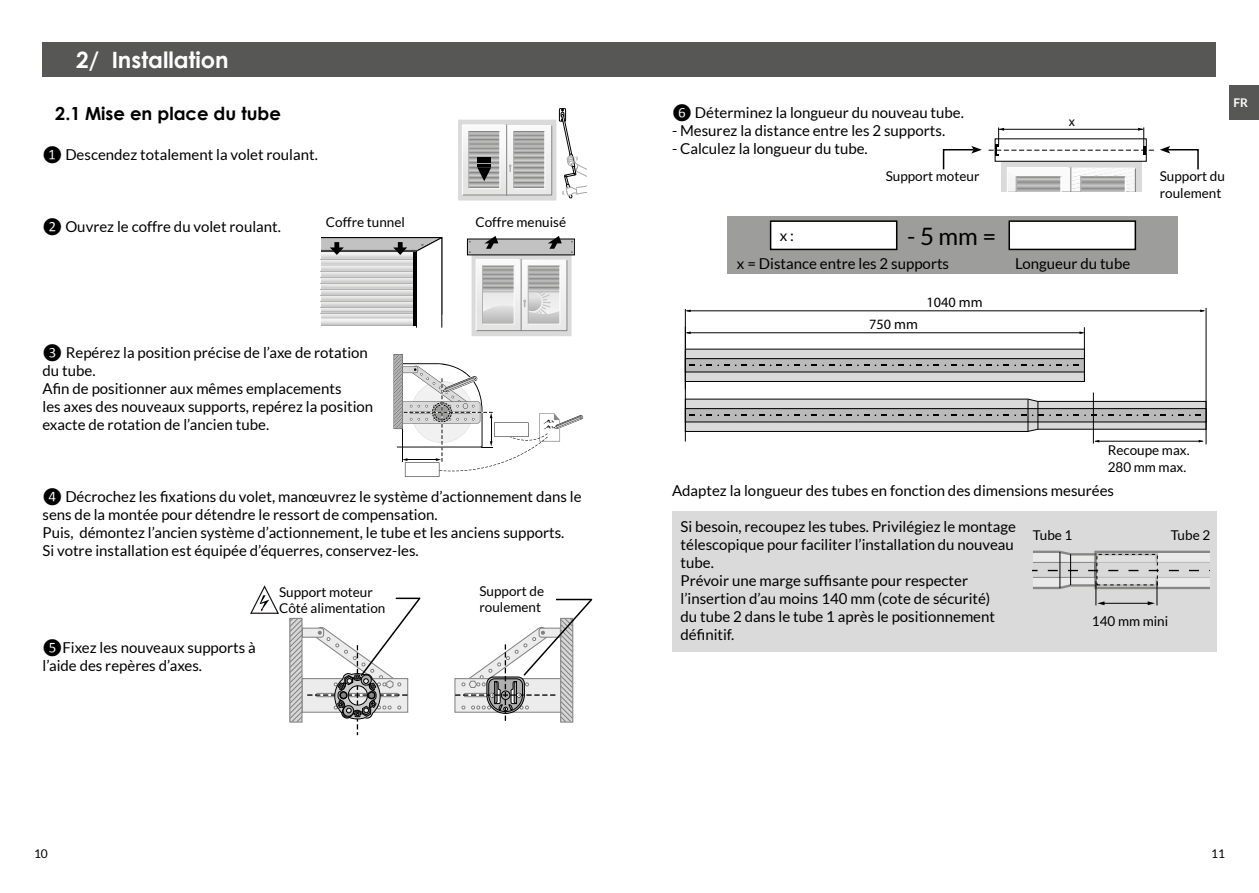
<style>
.page{position:relative;width:1259px;height:893px;background:#fff}
.page>*{position:absolute;margin:0;border:0;box-sizing:border-box;transform-origin:0 0}
.t1{font:24px "Lato";color:#000}
.t2{font:700 22.5px "Century Gothic";color:#fff}
.t3{font:700 18px "Century Gothic";color:#000}
.t4{font:15px/18px "Lato";color:#000}
.t5{font:14.25px "Myriad Pro";color:#000}
.t6{font:13.5px/16.2px "Lato";color:#000}
.t7{font:13.5px "Myriad Pro";color:#000}
.t8{font:12px "Lato";color:#000}
.t9{font:700 12px "Lato";color:#fff}
.s1{font-family:"Calibri"}
</style>
<div class="page">
<div style="left:1229px;top:85px;width:30px;height:34px;background:#575756"></div>
<div style="left:42px;top:43px;width:1174px;height:34px;background:#575756"></div>
<div style="left:672px;top:512px;width:544px;height:68px;background:#dadada"></div>
<div style="left:672px;top:566px;width:544px;height:86px;background:#dadada"></div>
<svg style="left:458px;top:108px;width:129px;height:93px"></svg>
<hr style="left:685px;top:309px;width:1px;height:132px;background:#000">
<hr style="left:1095px;top:441px;width:107px;height:1px;background:#000">
<hr style="left:1205px;top:308px;width:1px;height:136px;background:#000">
<hr style="left:1093px;top:393px;width:1px;height:50px;background:#000">
<svg style="left:685px;top:398px;width:521px;height:34px;background:#b0b0b0"></svg>
<div style="left:685px;top:349px;width:400px;height:33px;background:#dadada;border:1px solid #000"></div>
<div style="left:685px;top:359px;width:399px;height:13px;background:#bababa"></div>
<div style="left:685px;top:358px;width:400px;height:14px;border:1px solid #000"></div>
<svg style="left:1032px;top:365px;width:46px;height:1px"></svg>
<svg style="left:997px;top:365px;width:29px;height:1px"></svg>
<svg style="left:962px;top:365px;width:29px;height:1px"></svg>
<svg style="left:927px;top:365px;width:29px;height:1px"></svg>
<svg style="left:892px;top:365px;width:29px;height:1px"></svg>
<svg style="left:857px;top:365px;width:29px;height:1px"></svg>
<svg style="left:805px;top:365px;width:46px;height:1px"></svg>
<svg style="left:770px;top:365px;width:29px;height:1px"></svg>
<svg style="left:735px;top:365px;width:29px;height:1px"></svg>
<svg style="left:700px;top:365px;width:29px;height:1px"></svg>
<hr style="left:685px;top:327px;width:1px;height:62px;background:#000">
<hr style="left:686px;top:332px;width:397px;height:1px;background:#000">
<svg style="left:1079px;top:331px;width:5px;height:3px"></svg>
<hr style="left:1084px;top:327px;width:1px;height:54px;background:#000">
<hr style="left:686px;top:310px;width:518px;height:1px;background:#000">
<svg style="left:393px;top:354px;width:191px;height:123px"></svg>
<svg style="left:289px;top:597px;width:132px;height:138px"></svg>
<svg style="left:454px;top:598px;width:139px;height:124px"></svg>
<hr style="left:556px;top:599px;width:35px;height:1px;background:#000">
<svg style="left:942px;top:146px;width:40px;height:24px"></svg>
<svg style="left:988px;top:127px;width:211px;height:64px"></svg>
<div style="left:727px;top:216px;width:450px;height:58px;background:#9d9d9c"></div>
<div style="left:770px;top:221px;width:126px;height:28px;background:#fff"></div>
<div style="left:770px;top:220px;width:127px;height:30px;border:2px solid #000"></div>
<div style="left:1009px;top:221px;width:126px;height:28px;background:#fff"></div>
<div style="left:1008px;top:220px;width:128px;height:30px;border:2px solid #000"></div>
<svg style="left:1033px;top:551px;width:176px;height:54px"></svg>
<div style="left:467px;top:239px;width:108px;height:16px;border:1px solid #000"></div>
<svg style="left:469px;top:236px;width:104px;height:100px"></svg>
<svg style="left:321px;top:237px;width:122px;height:91px"></svg>
<svg style="left:250px;top:585px;width:29px;height:29px"></svg>
<h2 class="t2" style="left:76px;top:50px;width:154px">2/ Installation</h2>
<p class="t3" style="left:55px;top:105px;width:227px">2.1 Mise en place du tube</p>
<p class="t4" style="left:43px;top:146px;width:277px"><span class="s1">❶</span> Descendez totalement la volet roulant.</p>
<p class="t4" style="left:43px;top:218px;width:240px"><span class="s1">❷</span> Ouvrez le coffre du volet roulant.</p>
<p class="t6" style="left:326px;top:214px;width:81px">Coffre tunnel</p>
<p class="t6" style="left:475px;top:214px;width:92px">Coffre menuisé</p>
<p class="t4" style="left:43px;top:344px;width:332px"><span class="s1">❸</span> Repérez la position précise de l’axe de rotation du tube.<br>A昀椀n de positionner aux mêmes emplacements<br>les axes des nouveaux supports, repérez la position exacte de rotation de l’ancien tube.</p>
<p class="t4" style="left:43px;top:488px;width:540px"><span class="s1">❹</span> Décrochez les 昀椀xations du volet, manœuvrez le système d’actionnement dans le sens de la montée pour détendre le ressort de compensation.<br>Puis, démontez l’ancien système d’actionnement, le tube et les anciens supports.<br>Si votre installation est équipée d’équerres, conservez-les.</p>
<p class="t4" style="left:43px;top:639px;width:215px"><span class="s1">❺</span>Fixez les nouveaux supports à l’aide des repères d’axes.</p>
<p class="t6" style="left:279px;top:584px;width:108px">Support moteur<br>Côté alimentation</p>
<p class="t6" style="left:479px;top:583px;width:66px">Support de roulement</p>
<p class="t4" style="left:672px;top:104px;width:293px"><span class="s1">❻</span> Déterminez la longueur du nouveau tube.</p>
<p class="t4" style="left:672px;top:122px;width:275px">- Mesurez la distance entre les 2 supports.</p>
<p class="t4" style="left:672px;top:140px;width:197px">- Calculez la longueur du tube.</p>
<p class="t6" style="left:885px;top:168px;width:95px">Support moteur</p>
<h1 class="t1" style="left:907px;top:223px;width:91px">- 5 mm =</h1>
<p class="t4" style="left:737px;top:222px;width:214px;line-height:27.6px;text-indent:43px">x :<br>x = Distance entre les 2 supports</p>
<p class="t5" style="left:869px;top:315px;width:50px">750 mm</p>
<p class="t5" style="left:926px;top:294px;width:58px">1040 mm</p>
<p class="t7" style="left:1068px;top:114px;width:8px">x</p>
<p class="t4" style="left:1015px;top:255px;width:117px">Longueur du tube</p>
<p class="t9" style="left:1233px;top:96px;width:16px">FR</p>
<p class="t6" style="left:1159px;top:168px;width:67px">Support du roulement</p>
<p class="t6" style="left:1107px;top:442px;width:83px">Recoupe max.<br>280 mm max.</p>
<p class="t4" style="left:672px;top:482px;width:443px">Adaptez la longueur des tubes en fonction des dimensions mesurées</p>
<p class="t4" style="left:680px;top:518px;width:337px">Si besoin, recoupez les tubes. Privilégiez le montage télescopique pour faciliter l’installation du nouveau tube.<br>Prévoir une marge suf昀椀sante pour respecter l’insertion d’au moins 140 mm (cote de sécurité)<br>du tube 2 dans le tube 1 après le positionnement<br>dé昀椀nitif.</p>
<p class="t6" style="left:1033px;top:527px;width:41px">Tube 1</p>
<p class="t6" style="left:1170px;top:527px;width:41px">Tube 2</p>
<p class="t6" style="left:1092px;top:613px;width:78px">140 mm mini</p>
<p class="t8" style="left:34px;top:847px;width:15px">10</p>
<p class="t8" style="left:1211px;top:847px;width:15px">11</p>
</div>
